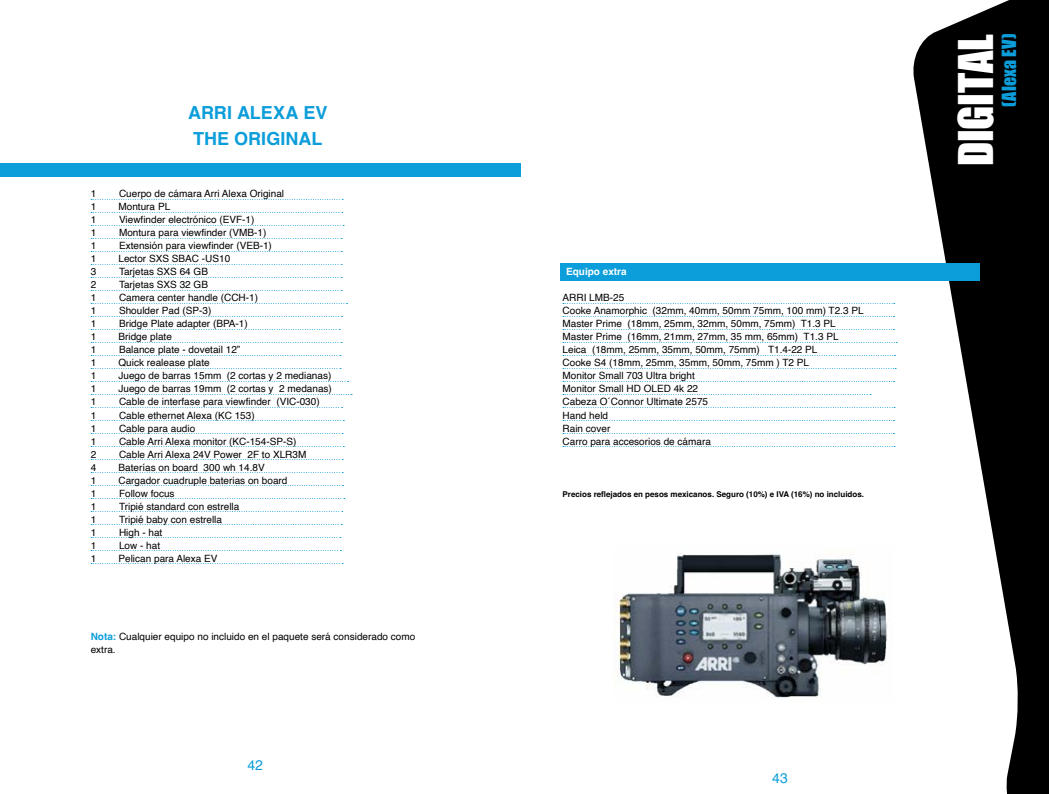
<style>
.page{position:relative;width:1049px;height:794px;background:#fff}
.page>*{position:absolute;margin:0;border:0;box-sizing:border-box;transform-origin:0 0}
.t1{font:44px "Impact";letter-spacing:-.01em;color:#fff}
.t2{font:700 18px/26px "Helvetica";color:#0c9eda}
.t3{font:18px "Impact";color:#0c9eda}
.t4{font:14px "Helvetica";color:#0c9eda}
.t5{font:10px/13px "Helvetica";color:#000}
.t6{font:700 10px "Helvetica";color:#fff}
.t7{font:700 8px "Helvetica";color:#000}
.s1{font-weight:700;color:#0c9eda}
</style>
<div class="page">
<svg style="left:91px;top:199px;width:252px;height:1px"></svg>
<svg style="left:91px;top:212px;width:252px;height:1px"></svg>
<svg style="left:91px;top:225px;width:253px;height:1px"></svg>
<svg style="left:91px;top:238px;width:251px;height:1px"></svg>
<svg style="left:91px;top:251px;width:251px;height:1px"></svg>
<svg style="left:91px;top:264px;width:251px;height:1px"></svg>
<svg style="left:91px;top:277px;width:251px;height:1px"></svg>
<svg style="left:91px;top:290px;width:251px;height:1px"></svg>
<svg style="left:91px;top:303px;width:257px;height:1px"></svg>
<svg style="left:91px;top:316px;width:252px;height:1px"></svg>
<svg style="left:91px;top:329px;width:249px;height:1px"></svg>
<svg style="left:91px;top:342px;width:251px;height:1px"></svg>
<svg style="left:91px;top:355px;width:250px;height:1px"></svg>
<svg style="left:91px;top:368px;width:250px;height:1px"></svg>
<svg style="left:91px;top:381px;width:258px;height:1px"></svg>
<svg style="left:91px;top:394px;width:261px;height:1px"></svg>
<svg style="left:91px;top:407px;width:252px;height:1px"></svg>
<svg style="left:91px;top:420px;width:253px;height:1px"></svg>
<svg style="left:91px;top:433px;width:252px;height:1px"></svg>
<svg style="left:91px;top:446px;width:253px;height:1px"></svg>
<svg style="left:91px;top:459px;width:252px;height:1px"></svg>
<svg style="left:91px;top:472px;width:252px;height:1px"></svg>
<svg style="left:91px;top:485px;width:253px;height:1px"></svg>
<svg style="left:91px;top:498px;width:254px;height:1px"></svg>
<svg style="left:91px;top:511px;width:252px;height:1px"></svg>
<svg style="left:91px;top:524px;width:251px;height:1px"></svg>
<svg style="left:91px;top:537px;width:250px;height:1px"></svg>
<svg style="left:91px;top:550px;width:250px;height:1px"></svg>
<svg style="left:91px;top:563px;width:252px;height:1px"></svg>
<div style="left:0;top:163px;width:520px;height:13px;background:#0c9eda"></div>
<svg style="left:911px;top:0;width:138px;height:794px;fill:#000"></svg>
<svg style="left:563px;top:303px;width:332px;height:1px"></svg>
<svg style="left:563px;top:316px;width:331px;height:1px"></svg>
<svg style="left:563px;top:329px;width:331px;height:1px"></svg>
<svg style="left:563px;top:342px;width:334px;height:1px"></svg>
<svg style="left:563px;top:355px;width:332px;height:1px"></svg>
<svg style="left:563px;top:368px;width:333px;height:1px"></svg>
<svg style="left:563px;top:381px;width:331px;height:1px"></svg>
<svg style="left:563px;top:394px;width:308px;height:1px"></svg>
<svg style="left:563px;top:407px;width:332px;height:1px"></svg>
<svg style="left:563px;top:420px;width:331px;height:1px"></svg>
<svg style="left:563px;top:433px;width:331px;height:1px"></svg>
<svg style="left:563px;top:446px;width:332px;height:1px"></svg>
<div style="left:560px;top:264px;width:420px;height:17px;background:#0c9eda"></div>
<img style="left:614px;top:553px;width:273px;height:145px">
<h2 class="t2" style="left:188px;top:101px;width:141px">ARRI ALEXA EV<br>THE ORIGINAL</h2>
<p class="t5" style="left:91px;top:188px;width:7px">1</p>
<p class="t5" style="left:119px;top:188px;width:167px">Cuerpo de cámara Arri Alexa Original</p>
<p class="t5" style="left:91px;top:201px;width:7px">1</p>
<p class="t5" style="left:119px;top:201px;width:53px">Montura PL</p>
<p class="t5" style="left:91px;top:214px;width:7px">1</p>
<p class="t5" style="left:119px;top:214px;width:137px">Viewfinder electrónico (EVF-1)</p>
<p class="t5" style="left:91px;top:227px;width:7px">1</p>
<p class="t5" style="left:119px;top:227px;width:149px">Montura para viewfinder (VMB-1)</p>
<p class="t5" style="left:91px;top:240px;width:7px">1</p>
<p class="t5" style="left:119px;top:240px;width:154px">Extensión para viewfinder (VEB-1)</p>
<p class="t5" style="left:91px;top:253px;width:7px">1</p>
<p class="t5" style="left:119px;top:253px;width:113px">Lector SXS SBAC -US10</p>
<p class="t5" style="left:91px;top:266px;width:7px">3</p>
<p class="t5" style="left:119px;top:266px;width:90px">Tarjetas SXS 64 GB</p>
<p class="t5" style="left:91px;top:279px;width:7px">2</p>
<p class="t5" style="left:119px;top:279px;width:90px">Tarjetas SXS 32 GB</p>
<p class="t5" style="left:91px;top:292px;width:7px">1</p>
<p class="t5" style="left:119px;top:292px;width:140px">Camera center handle (CCH-1)</p>
<p class="t5" style="left:91px;top:305px;width:7px">1</p>
<p class="t5" style="left:119px;top:305px;width:94px">Shoulder Pad (SP-3)</p>
<p class="t5" style="left:91px;top:318px;width:7px">1</p>
<p class="t5" style="left:119px;top:318px;width:130px">Bridge Plate adapter (BPA-1)</p>
<p class="t5" style="left:91px;top:331px;width:7px">1</p>
<p class="t5" style="left:119px;top:331px;width:55px">Bridge plate</p>
<p class="t5" style="left:91px;top:344px;width:7px">1</p>
<p class="t5" style="left:119px;top:344px;width:123px">Balance plate - dovetail 12”</p>
<p class="t5" style="left:91px;top:357px;width:7px">1</p>
<p class="t5" style="left:119px;top:357px;width:93px">Quick realease plate</p>
<p class="t5" style="left:91px;top:370px;width:7px">1</p>
<p class="t5" style="left:119px;top:370px;width:214px">Juego de barras 15mm (2 cortas y 2 medianas)</p>
<p class="t5" style="left:91px;top:383px;width:7px">1</p>
<p class="t5" style="left:119px;top:383px;width:215px">Juego de barras 19mm (2 cortas y 2 medanas)</p>
<p class="t5" style="left:91px;top:396px;width:7px">1</p>
<p class="t5" style="left:119px;top:396px;width:202px">Cable de interfase para viewfinder (VIC-030)</p>
<p class="t5" style="left:91px;top:409px;width:7px">1</p>
<p class="t5" style="left:119px;top:409px;width:137px">Cable ethernet Alexa (KC 153)</p>
<p class="t5" style="left:91px;top:422px;width:7px">1</p>
<p class="t5" style="left:119px;top:422px;width:78px">Cable para audio</p>
<p class="t5" style="left:91px;top:435px;width:7px">1</p>
<p class="t5" style="left:119px;top:435px;width:179px">Cable Arri Alexa monitor (KC-154-SP-S)</p>
<p class="t5" style="left:91px;top:448px;width:7px">2</p>
<p class="t5" style="left:119px;top:448px;width:189px">Cable Arri Alexa 24V Power 2F to XLR3M</p>
<p class="t5" style="left:91px;top:461px;width:7px">4</p>
<p class="t5" style="left:119px;top:461px;width:148px">Baterías on board 300 wh 14.8V</p>
<p class="t5" style="left:91px;top:474px;width:7px">1</p>
<p class="t5" style="left:119px;top:474px;width:170px">Cargador cuadruple baterias on board</p>
<p class="t5" style="left:91px;top:487px;width:7px">1</p>
<p class="t5" style="left:119px;top:487px;width:57px">Follow focus</p>
<p class="t5" style="left:91px;top:500px;width:7px">1</p>
<p class="t5" style="left:119px;top:500px;width:122px">Tripié standard con estrella</p>
<p class="t5" style="left:91px;top:513px;width:7px">1</p>
<p class="t5" style="left:119px;top:513px;width:105px">Tripié baby con estrella</p>
<p class="t5" style="left:91px;top:526px;width:7px">1</p>
<p class="t5" style="left:119px;top:526px;width:45px">High - hat</p>
<p class="t5" style="left:91px;top:539px;width:7px">1</p>
<p class="t5" style="left:119px;top:539px;width:43px">Low - hat</p>
<p class="t5" style="left:91px;top:552px;width:7px">1</p>
<p class="t5" style="left:119px;top:552px;width:100px">Pelican para Alexa EV</p>
<p class="t5" style="left:91px;top:630px;width:326px"><span class="s1">Nota:</span> Cualquier equipo no incluido en el paquete será considerado como extra.</p>
<h3 class="t4" style="left:247px;top:759px;width:17px">42</h3>
<p class="t6" style="left:566px;top:268px;width:62px">Equipo extra</p>
<p class="t5" style="left:562px;top:292px;width:303px">ARRI LMB-25<br>Cooke Anamorphic (32mm, 40mm, 50mm 75mm, 100 mm) T2.3 PL Master Prime (18mm, 25mm, 32mm, 50mm, 75mm) T1.3 PL Master Prime (16mm, 21mm, 27mm, 35 mm, 65mm) T1.3 PL Leica (18mm, 25mm, 35mm, 50mm, 75mm) T1.4-22 PL<br>Cooke S4 (18mm, 25mm, 35mm, 50mm, 75mm ) T2 PL<br>Monitor Small 703 Ultra bright<br>Monitor Small HD OLED 4k 22<br>Cabeza O´Connor Ultimate 2575<br>Hand held<br>Rain cover<br>Carro para accesorios de cámara</p>
<p class="t7" style="left:562px;top:490px;width:303px">Precios reflejados en pesos mexicanos. Seguro (10%) e IVA (16%) no incluidos.</p>
<h1 class="t1" style="left:949px;top:166px;width:133px;rotate:-90deg">DIGITAL</h1>
<h2 class="t3" style="left:998px;top:107px;width:75px;rotate:-90deg">(Alexa EV)</h2>
<h3 class="t4" style="left:772px;top:772px;width:17px">43</h3>
</div>
